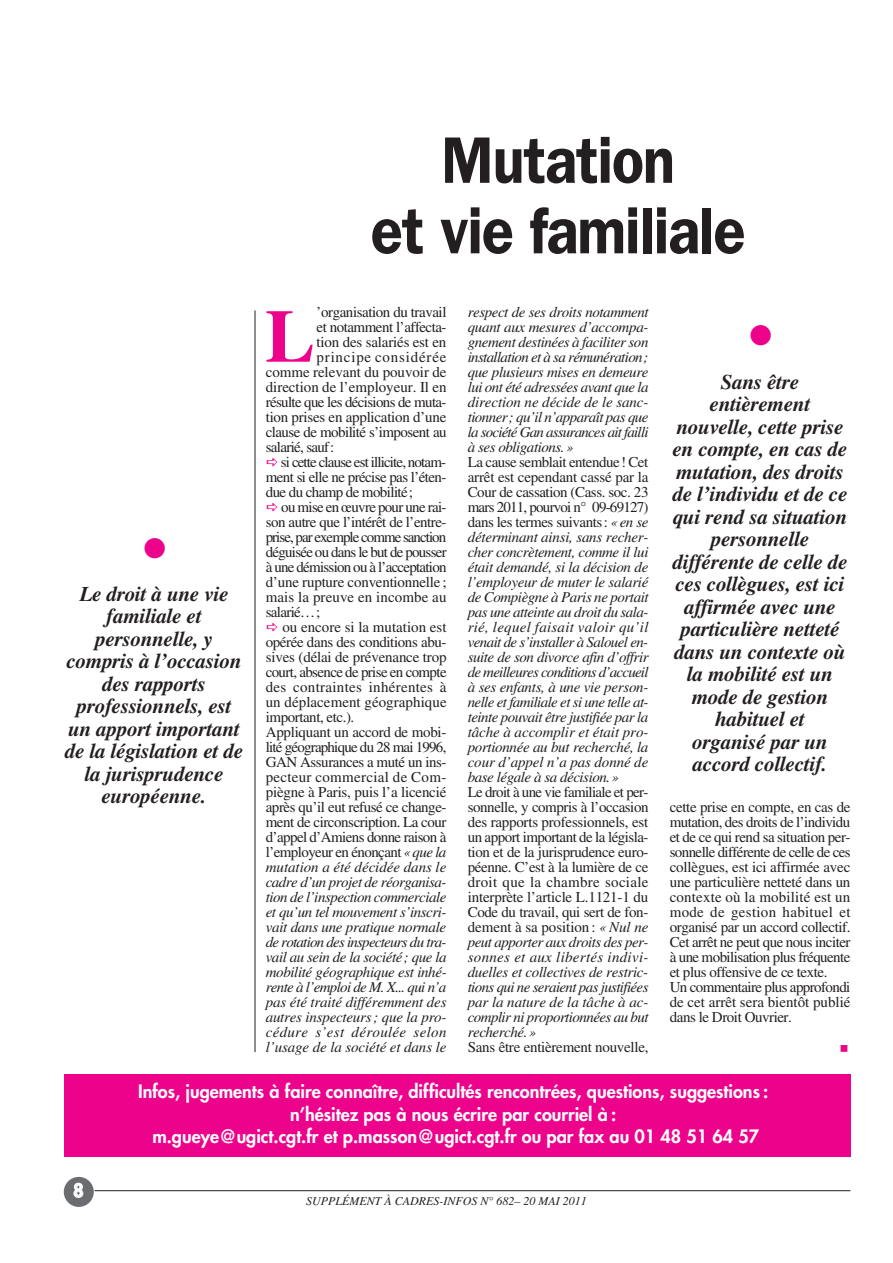
<style>
.page{position:relative;width:893px;height:1263px;background:#fff}
.page>*{position:absolute;margin:0;border:0;box-sizing:border-box;transform-origin:0 0}
.t1{font:700 74.55px "Times";color:#ed028c}
.t2{font:600 66px/70.5px "Franklin Gothic";letter-spacing:-.02em;color:#231f20;text-align:center;scale:.9 1}
.t3{font:italic 700 21px/22.5px "Times";letter-spacing:-.01em;color:#231f20;text-align:center}
.t4{font:800 18px/22.5px "Futura";color:#fff;text-align:center}
.t5{font:15px/15px "Times";letter-spacing:-.03em;color:#231f20;text-align:justify}
.t6{font:italic 15px/15px "Times";letter-spacing:-.03em;color:#231f20;text-align:justify}
.t7{font:15px "Times";letter-spacing:-.05em;color:#231f20}
.t8{font:italic 15px "Times";letter-spacing:-.01em;color:#231f20}
.t9{font:15px "Times";color:#231f20}
.t10{font:15px "Times";letter-spacing:.005em;color:#231f20}
.t11{font:15px "Times";letter-spacing:.02em;color:#231f20}
.t12{font:15px "Times";letter-spacing:-.01em;color:#231f20}
.t13{font:15px "Times";letter-spacing:-.055em;color:#231f20}
.t14{font:italic 15px "Times";letter-spacing:-.05em;color:#231f20}
.t15{font:15px "Times";letter-spacing:-.065em;color:#231f20}
.t16{font:italic 15px "Times";letter-spacing:-.005em;color:#231f20}
.t17{font:15px "Times";letter-spacing:-.005em;color:#231f20}
.t18{font:italic 15px "Times";letter-spacing:.02em;color:#231f20}
.t19{font:15px "Times";letter-spacing:.055em;color:#231f20}
.t20{font:italic 12px "Times";color:#231f20}
.s1{font-style:italic}
.s2{font-style:normal}
</style>
<div class="page">
<hr style="left:95px;top:1190px;width:755px;height:1px;background:#231f20">
<div style="left:64px;top:1177px;width:30px;height:30px;background:#6c6d70;border-radius:50%"></div>
<div style="left:64px;top:1074px;width:786px;height:83px;background:#ed028c"></div>
<hr style="left:255px;top:310px;width:1px;height:742px;background:#231f20">
<h3 class="t3" style="left:65px;top:584px;width:180px">Le droit à une vie familiale et personnelle, y compris à l’occasion des rapports professionnels, est un apport important de la législation et de la jurisprudence européenne.</h3>
<h2 class="t2" style="left:371px;top:131px;width:418px">Mutation<br>et vie familiale</h2>
<h1 class="t1" style="left:265px;top:311px;width:51px">L</h1>
<p class="t5" style="left:317px;top:306px;width:131px">’organisation du travail</p>
<p class="t5" style="left:317px;top:321px;width:131px">et notamment l’affecta-</p>
<p class="t12" style="left:317px;top:336px;width:131px">tion des salariés est en</p>
<p class="t19" style="left:317px;top:351px;width:131px">principe considérée</p>
<p class="t17" style="left:266px;top:366px;width:182px">comme relevant du pouvoir de</p>
<p class="t9" style="left:266px;top:381px;width:182px">direction de l’employeur. Il en</p>
<p class="t5" style="left:266px;top:396px;width:182px">résulte que les décisions de muta-</p>
<p class="t5" style="left:266px;top:411px;width:182px">tion prises en application d’une</p>
<p class="t5" style="left:266px;top:426px;width:182px">clause de mobilité s’imposent au</p>
<p class="t5" style="left:266px;top:441px;width:70px">salarié, sauf:</p>
<p class="t13" style="left:281px;top:456px;width:167px">si cette clause est illicite, notam-</p>
<p class="t5" style="left:266px;top:471px;width:182px">ment si elle ne précise pas l’éten-</p>
<p class="t5" style="left:266px;top:486px;width:149px">due du champ de mobilité;</p>
<p class="t5" style="left:281px;top:501px;width:167px">ou mise en œuvre pour une rai-</p>
<p class="t5" style="left:266px;top:516px;width:182px">son autre que l’intérêt de l’entre-</p>
<p class="t15" style="left:266px;top:531px;width:182px">prise, par exemple comme sanction</p>
<p class="t7" style="left:266px;top:546px;width:182px">déguisée ou dans le but de pousser</p>
<p class="t7" style="left:266px;top:561px;width:182px">à une démission ou à l’acceptation</p>
<p class="t5" style="left:266px;top:576px;width:182px">d’une rupture conventionnelle;</p>
<p class="t10" style="left:266px;top:591px;width:182px">mais la preuve en incombe au</p>
<p class="t5" style="left:266px;top:606px;width:56px">salarié…;</p>
<p class="t9" style="left:282px;top:621px;width:166px">ou encore si la mutation est</p>
<p class="t5" style="left:266px;top:636px;width:182px">opérée dans des conditions abu-</p>
<p class="t12" style="left:266px;top:651px;width:182px">sives (délai de prévenance trop</p>
<p class="t5" style="left:266px;top:666px;width:182px">court, absence de prise en compte</p>
<p class="t11" style="left:266px;top:681px;width:182px">des contraintes inhérentes à</p>
<p class="t10" style="left:266px;top:696px;width:182px">un déplacement géographique</p>
<p class="t5" style="left:266px;top:711px;width:90px">important, etc.).</p>
<p class="t5" style="left:266px;top:726px;width:182px">Appliquant un accord de mobi-</p>
<p class="t7" style="left:266px;top:741px;width:182px">lité géographique du 28 mai 1996,</p>
<p class="t5" style="left:266px;top:756px;width:182px">GAN Assurances a muté un ins-</p>
<p class="t11" style="left:266px;top:771px;width:182px">pecteur commercial de Com-</p>
<p class="t5" style="left:266px;top:786px;width:182px">piègne à Paris, puis l’a licencié</p>
<p class="t5" style="left:266px;top:801px;width:182px">après qu’il eut refusé ce change-</p>
<p class="t5" style="left:266px;top:816px;width:182px">ment de circonscription. La cour</p>
<p class="t5" style="left:266px;top:831px;width:182px">d’appel d’Amiens donne raison à</p>
<p class="t5" style="left:266px;top:846px;width:182px">l’employeur en énonçant <span class="s1">«que la</span></p>
<p class="t16" style="left:266px;top:862px;width:182px">mutation a été décidée dans le</p>
<p class="t6" style="left:266px;top:876px;width:182px">cadre d’un projet de réorganisa-</p>
<p class="t6" style="left:266px;top:891px;width:182px">tion de l’inspection commerciale</p>
<p class="t6" style="left:266px;top:906px;width:182px">et qu’un tel mouvement s’inscri-</p>
<p class="t6" style="left:266px;top:921px;width:182px">vait dans une pratique normale</p>
<p class="t14" style="left:266px;top:937px;width:182px">de rotation des inspecteurs du tra-</p>
<p class="t6" style="left:266px;top:951px;width:182px">vail au sein de la société; que la</p>
<p class="t6" style="left:266px;top:966px;width:182px">mobilité géographique est inhé-</p>
<p class="t6" style="left:266px;top:981px;width:182px">rente à l’emploi de M. X... qui n’a</p>
<p class="t8" style="left:266px;top:997px;width:182px">pas été traité différemment des</p>
<p class="t6" style="left:266px;top:1011px;width:182px">autres inspecteurs; que la pro-</p>
<p class="t18" style="left:266px;top:1027px;width:182px">cédure s’est déroulée selon</p>
<p class="t8" style="left:266px;top:1042px;width:182px">l’usage de la société et dans le</p>
<p class="t6" style="left:468px;top:306px;width:182px">respect de ses droits notamment quant aux mesures d’accompa&shy;gnement destinées à faciliter son installation et à sa rémunération; que plusieurs mises en demeure lui ont été adressées avant que la direction ne décide de le sanc&shy;tionner; qu’il n’apparaît pas que la société Gan assurances ait failli à ses obligations.»</p>
<p class="t6" style="left:468px;top:456px;width:182px"><span class="s2">La cause semblait entendue! Cet arrêt est cependant cassé par la Cour de cassation (Cass. soc. 23 mars 2011, pourvoi n° 09-69127) dans les termes suivants:</span> «en se déterminant ainsi, sans recher&shy;cher concrètement, comme il lui était demandé, si la décision de l’employeur de muter le salarié de Compiègne à Paris ne portait pas une atteinte au droit du sala&shy;rié, lequel faisait valoir qu’il venait de s’installer à Salouel en&shy;suite de son divorce afin d’offrir de meilleures conditions d’accueil à ses enfants, à une vie person&shy;nelle et familiale et si une telle at&shy;teinte pouvait être justifiée par la tâche à accomplir et était pro&shy;portionnée au but recherché, la cour d’appel n’a pas donné de base légale à sa décision.»</p>
<p class="t5" style="left:468px;top:786px;width:182px">Le droit à une vie familiale et per&shy;sonnelle, y compris à l’occasion des rapports professionnels, est un apport important de la législa&shy;tion et de la jurisprudence euro&shy;péenne. C’est à la lumière de ce droit que la chambre sociale interprète l’article L.1121-1 du Code du travail, qui sert de fon&shy;dement à sa position : <span class="s1">« Nul ne peut apporter aux droits des per&shy;sonnes et aux libertés indivi&shy;duelles et collectives de restric&shy;tions qui ne seraient pas justifiées par la nature de la tâche à ac&shy;complir ni proportionnées au but recherché.»</span></p>
<p class="t5" style="left:468px;top:1041px;width:182px">Sans être entièrement nouvelle,</p>
<p class="t3" style="left:673px;top:372px;width:176px">Sans être entièrement nouvelle, cette prise en compte, en cas de mutation, des droits de l’individu et de ce qui rend sa situation personnelle différente de celle de ces collègues, est ici affirmée avec une particulière netteté dans un contexte où la mobilité est un mode de gestion habituel et<br>organisé par un accord collectif.</p>
<p class="t5" style="left:670px;top:801px;width:182px;text-align:left">cette prise en compte, en cas de mutation, des droits de l’individu et de ce qui rend sa situation per&shy;sonnelle différente de celle de ces collègues, est ici affirmée avec une particulière netteté dans un contexte où la mobilité est un mode de gestion habituel et organisé par un accord collectif.<br>Cet arrêt ne peut que nous inciter à une mobilisation plus fréquente et plus offensive de ce texte.<br>Un commentaire plus approfondi de cet arrêt sera bientôt publié dans le Droit Ouvrier.</p>
<p class="t4" style="left:73px;top:1181px;width:12px">8</p>
<p class="t4" style="left:138px;top:1081px;width:632px">Infos, jugements à faire connaître, difficultés rencontrées, questions, suggestions : n’hésitez pas à nous écrire par courriel à :<br>m.gueye@ugict.cgt.fr et p.masson@ugict.cgt.fr ou par fax au 01 48 51 64 57</p>
<p class="t20" style="left:306px;top:1197px;width:282px">SUPPLÉMENT À CADRES-INFOS N° 682– 20 MAI 2011</p>
</div>
